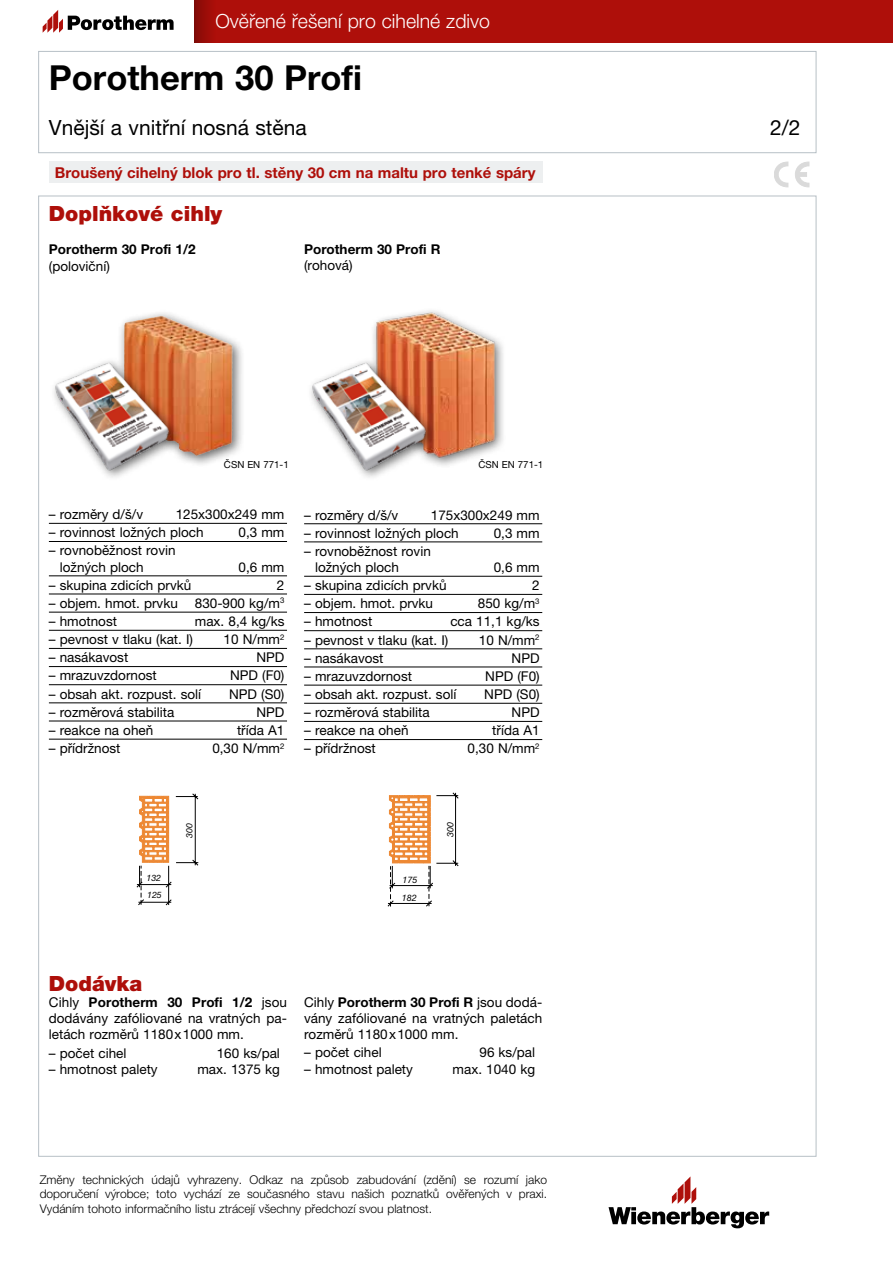
<style>
.page{position:relative;width:893px;height:1263px;background:#fff}
.page>*{position:absolute;margin:0;border:0;box-sizing:border-box;transform-origin:0 0}
.t1{font:700 34.5px "Helvetica Neue LT Pro";color:#000}
.t2{font:21px "Helvetica Neue LT Pro";color:#000}
.t3{font:900 21px "Helvetica Neue LT Pro";color:#ae0f0a}
.t4{font:300 19.5px "Helvetica Neue LT Pro";color:#fff}
.t5{font:700 15px "Helvetica Neue LT Pro";color:#ae0f0a}
.t6{font:13.5px/16.2px "Helvetica Neue LT Pro";color:#000}
.t7{font:700 13.5px "Helvetica Neue LT Pro";color:#000}
.t8{font:300 12px/14.4px "Helvetica Neue LT Pro";color:#000;text-align:justify}
.t9{font:9.75px "Helvetica Neue LT Pro";color:#000}
.t10{font:italic 9px/17.7px "Helvetica Neue LT Pro";color:#000}
.t11{font:italic 8.85px/17.7px "Helvetica Neue LT Pro";color:#000}
.s1{font-weight:700}
</style>
<div class="page">
<div style="left:194px;top:0;width:699px;height:43px;background:#ae0f0a"></div>
<svg style="left:194px;top:0;width:17px;height:43px"></svg>
<svg style="left:608px;top:1176px;width:161px;height:52px"></svg>
<hr style="left:49px;top:523px;width:238px;height:1px;background:#000">
<hr style="left:49px;top:541px;width:238px;height:1px;background:#000">
<hr style="left:49px;top:576px;width:238px;height:1px;background:#000">
<hr style="left:49px;top:594px;width:238px;height:1px;background:#000">
<hr style="left:49px;top:612px;width:238px;height:1px;background:#000">
<hr style="left:49px;top:630px;width:238px;height:1px;background:#000">
<hr style="left:49px;top:648px;width:238px;height:1px;background:#000">
<hr style="left:49px;top:666px;width:238px;height:1px;background:#000">
<hr style="left:49px;top:684px;width:238px;height:1px;background:#000">
<hr style="left:49px;top:703px;width:238px;height:1px;background:#000">
<hr style="left:49px;top:721px;width:238px;height:1px;background:#000">
<hr style="left:49px;top:739px;width:238px;height:1px;background:#000">
<hr style="left:304px;top:523px;width:238px;height:1px;background:#000">
<hr style="left:304px;top:542px;width:238px;height:1px;background:#000">
<hr style="left:304px;top:576px;width:238px;height:1px;background:#000">
<hr style="left:304px;top:594px;width:238px;height:1px;background:#000">
<hr style="left:304px;top:612px;width:238px;height:1px;background:#000">
<hr style="left:304px;top:630px;width:238px;height:1px;background:#000">
<hr style="left:304px;top:648px;width:238px;height:1px;background:#000">
<hr style="left:304px;top:667px;width:238px;height:1px;background:#000">
<hr style="left:304px;top:685px;width:238px;height:1px;background:#000">
<hr style="left:304px;top:703px;width:238px;height:1px;background:#000">
<hr style="left:304px;top:721px;width:238px;height:1px;background:#000">
<hr style="left:304px;top:739px;width:238px;height:1px;background:#000">
<div style="left:38px;top:51px;width:778px;height:102px;background:#fff;border:1px solid #b7c0c6"></div>
<svg style="left:774px;top:162px;width:35px;height:25px"></svg>
<svg style="left:137px;top:794px;width:61px;height:111px"></svg>
<svg style="left:387px;top:792px;width:72px;height:115px"></svg>
<div style="left:117px;top:309px;width:129px;height:159px;background:#000;opacity:.6"></div>
<img style="left:124px;top:316px;width:55px;height:41px">
<div style="left:370px;top:307px;width:137px;height:162px;background:#000;opacity:.6"></div>
<img style="left:371px;top:310px;width:128px;height:151px">
<div style="left:49px;top:162px;width:493px;height:21px;background:#edeff0"></div>
<div style="left:49px;top:357px;width:131px;height:125px;background:#000;opacity:.6"></div>
<img style="left:53px;top:361px;width:118px;height:113px">
<div style="left:306px;top:357px;width:131px;height:125px;background:#000;opacity:.6"></div>
<img style="left:310px;top:361px;width:118px;height:113px">
<svg style="left:43px;top:10px;width:131px;height:23px"></svg>
<h3 class="t4" style="left:215px;top:10px;width:276px">Ověřené řešení pro cihelné zdivo</h3>
<h1 class="t1" style="left:49px;top:57px;width:315px">Porotherm 30 Profi</h1>
<h2 class="t2" style="left:49px;top:115px;width:259px">Vnější a vnitřní nosná stěna</h2>
<h2 class="t2" style="left:770px;top:115px;width:32px">2/2</h2>
<p class="t5" style="left:55px;top:163px;width:482px">Broušený cihelný blok pro tl. stěny 30 cm na maltu pro tenké spáry</p>
<h2 class="t3" style="left:49px;top:201px;width:175px">Doplňkové cihly</h2>
<p class="t7" style="left:49px;top:241px;width:148px">Porotherm 30 Profi 1/2</p>
<p class="t6" style="left:49px;top:257px;width:62px">(poloviční)</p>
<p class="t7" style="left:304px;top:241px;width:138px">Porotherm 30 Profi R</p>
<p class="t6" style="left:304px;top:257px;width:50px">(rohová)</p>
<p class="t9" style="left:224px;top:458px;width:66px">ČSN EN 771-1</p>
<p class="t9" style="left:478px;top:458px;width:66px">ČSN EN 771-1</p>
<p class="t6" style="left:49px;top:506px;width:96px">– rozměry d/š/v</p>
<p class="t6" style="left:176px;top:506px;width:110px">125x300x249 mm</p>
<p class="t6" style="left:49px;top:524px;width:156px">– rovinnost ložných ploch</p>
<p class="t6" style="left:238px;top:524px;width:47px">0,3 mm</p>
<p class="t6" style="left:60px;top:542px;width:117px;text-indent:-11px">– rovnoběžnost rovin ložných ploch</p>
<p class="t6" style="left:238px;top:558px;width:47px">0,6 mm</p>
<p class="t6" style="left:49px;top:577px;width:144px">– skupina zdicích prvků</p>
<p class="t6" style="left:277px;top:577px;width:9px">2</p>
<p class="t6" style="left:49px;top:595px;width:130px">– objem. hmot. prvku</p>
<p class="t6" style="left:195px;top:595px;width:91px">830-900 kg/m<sup>3</sup></p>
<p class="t6" style="left:49px;top:613px;width:70px">– hmotnost</p>
<p class="t6" style="left:195px;top:613px;width:91px">max. 8,4 kg/ks</p>
<p class="t6" style="left:49px;top:631px;width:146px">– pevnost v tlaku (kat. I)</p>
<p class="t6" style="left:224px;top:631px;width:62px">10 N/mm<sup>2</sup></p>
<p class="t6" style="left:49px;top:649px;width:81px">– nasákavost</p>
<p class="t6" style="left:256px;top:649px;width:29px">NPD</p>
<p class="t6" style="left:49px;top:667px;width:109px">– mrazuvzdornost</p>
<p class="t6" style="left:230px;top:667px;width:56px">NPD (F0)</p>
<p class="t6" style="left:49px;top:685px;width:154px">– obsah akt. rozpust. solí</p>
<p class="t6" style="left:229px;top:685px;width:57px">NPD (S0)</p>
<p class="t6" style="left:49px;top:704px;width:127px">– rozměrová stabilita</p>
<p class="t6" style="left:256px;top:704px;width:29px">NPD</p>
<p class="t6" style="left:49px;top:722px;width:106px">– reakce na oheň</p>
<p class="t6" style="left:237px;top:722px;width:49px">třída A1</p>
<p class="t6" style="left:49px;top:740px;width:73px">– přídržnost</p>
<p class="t6" style="left:212px;top:740px;width:74px">0,30 N/mm<sup>2</sup></p>
<p class="t6" style="left:304px;top:506px;width:96px">– rozměry d/š/v</p>
<p class="t6" style="left:431px;top:506px;width:110px">175x300x249 mm</p>
<p class="t6" style="left:304px;top:525px;width:156px">– rovinnost ložných ploch</p>
<p class="t6" style="left:494px;top:525px;width:47px">0,3 mm</p>
<p class="t6" style="left:315px;top:543px;width:117px;text-indent:-11px">– rovnoběžnost rovin ložných ploch</p>
<p class="t6" style="left:494px;top:559px;width:47px">0,6 mm</p>
<p class="t6" style="left:304px;top:577px;width:144px">– skupina zdicích prvků</p>
<p class="t6" style="left:532px;top:577px;width:9px">2</p>
<p class="t6" style="left:304px;top:595px;width:130px">– objem. hmot. prvku</p>
<p class="t6" style="left:478px;top:595px;width:63px">850 kg/m<sup>3</sup></p>
<p class="t6" style="left:304px;top:613px;width:70px">– hmotnost</p>
<p class="t6" style="left:450px;top:613px;width:91px">cca 11,1 kg/ks</p>
<p class="t6" style="left:304px;top:631px;width:146px">– pevnost v tlaku (kat. I)</p>
<p class="t6" style="left:479px;top:631px;width:62px">10 N/mm<sup>2</sup></p>
<p class="t6" style="left:304px;top:650px;width:81px">– nasákavost</p>
<p class="t6" style="left:512px;top:650px;width:29px">NPD</p>
<p class="t6" style="left:304px;top:668px;width:109px">– mrazuvzdornost</p>
<p class="t6" style="left:485px;top:668px;width:56px">NPD (F0)</p>
<p class="t6" style="left:304px;top:686px;width:154px">– obsah akt. rozpust. solí</p>
<p class="t6" style="left:484px;top:686px;width:57px">NPD (S0)</p>
<p class="t6" style="left:304px;top:704px;width:127px">– rozměrová stabilita</p>
<p class="t6" style="left:512px;top:704px;width:29px">NPD</p>
<p class="t6" style="left:304px;top:722px;width:106px">– reakce na oheň</p>
<p class="t6" style="left:492px;top:722px;width:49px">třída A1</p>
<p class="t6" style="left:304px;top:740px;width:73px">– přídržnost</p>
<p class="t6" style="left:468px;top:740px;width:74px">0,30 N/mm<sup>2</sup></p>
<p class="t11" style="left:146px;top:868px;width:17px">132<br>125</p>
<p class="t11" style="left:180px;top:838px;width:16px;rotate:-90deg">300</p>
<p class="t10" style="left:402px;top:871px;width:17px">175<br>182</p>
<p class="t10" style="left:441px;top:837px;width:16px;rotate:-90deg">300</p>
<h2 class="t3" style="left:49px;top:971px;width:95px">Dodávka</h2>
<p class="t6" style="left:49px;top:994px;width:240px;text-align:justify">Cihly <span class="s1">Porotherm 30 Profi 1/2</span> jsou dodávány zafóliované na vratných pa&shy;letách rozměrů 1180x1000 mm.</p>
<p class="t6" style="left:49px;top:1045px;width:79px">– počet cihel</p>
<p class="t6" style="left:217px;top:1045px;width:65px">160 ks/pal</p>
<p class="t6" style="left:49px;top:1061px;width:110px">– hmotnost palety</p>
<p class="t6" style="left:197px;top:1061px;width:84px">max. 1375 kg</p>
<p class="t6" style="left:304px;top:993px;width:240px;text-align:justify">Cihly <span class="s1">Porotherm 30 Profi R</span> jsou dodá&shy;vány zafóliované na vratných paletách rozměrů 1180x1000 mm.</p>
<p class="t6" style="left:304px;top:1044px;width:79px">– počet cihel</p>
<p class="t6" style="left:479px;top:1044px;width:57px">96 ks/pal</p>
<p class="t6" style="left:304px;top:1060px;width:110px">– hmotnost palety</p>
<p class="t6" style="left:453px;top:1060px;width:84px">max. 1040 kg</p>
<p class="t8" style="left:40px;top:1172px;width:509px">Změny technických údajů vyhrazeny. Odkaz na způsob zabudování (zdění) se rozumí jako doporučení výrobce; toto vychází ze současného stavu našich poznatků ověřených v praxi.<br>Vydáním tohoto informačního listu ztrácejí všechny předchozí svou platnost.</p>
</div>
